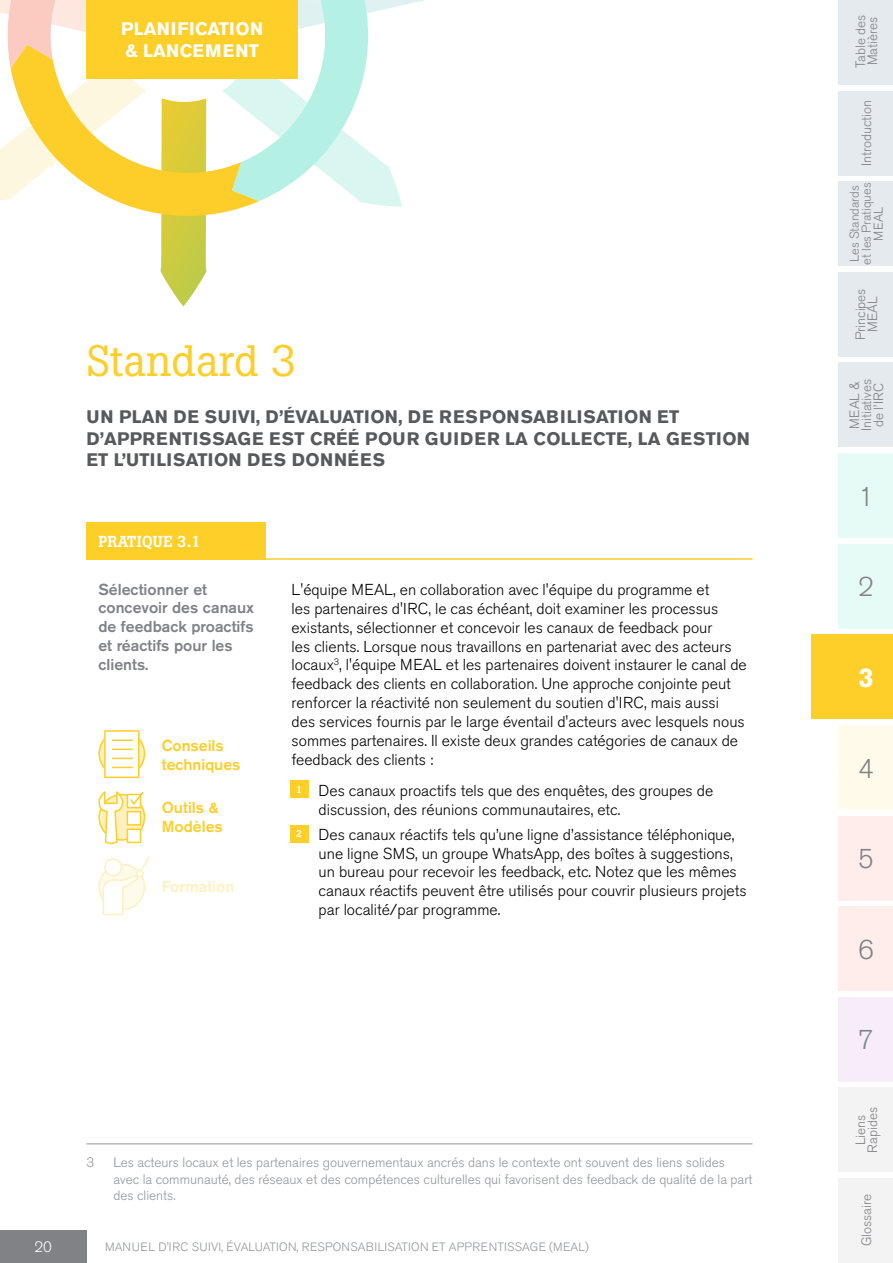
<style>
.page{position:relative;width:893px;height:1263px;background:#fff}
.page>*{position:absolute;margin:0;border:0;box-sizing:border-box;transform-origin:0 0}
.t1{font:43.5px "Boton";color:#fece29}
.t2{font:300 27px "Akzidenz Grotesk Std";color:#818286}
.t3{font:700 27px "Akzidenz Grotesk Std";color:#fff}
.t4{font:700 18px/21.6px "Akzidenz Grotesk Std";letter-spacing:.015em;color:#58595b}
.t5{font:700 18px/21.6px "Akzidenz Grotesk Std";letter-spacing:.015em;color:#fff}
.t6{font:300 15.75px/18.9px "Akzidenz Grotesk Std";color:#000}
.t7{font:500 15.75px/18.9px "Akzidenz Grotesk Std";color:#818286}
.t8{font:500 15.75px/18.9px "Akzidenz Grotesk Std";color:#fece29}
.t9{font:500 15.75px "Boton";letter-spacing:.02em;color:#fff}
.t10{font:500 15.75px "Akzidenz Grotesk Std";color:#fff0bf}
.t11{font:300 15px "Akzidenz Grotesk Std";color:#fff}
.t12{font:300 13.5px/16.2px "Akzidenz Grotesk Std";color:#939598}
.t13{font:300 13.5px/12px "Akzidenz Grotesk Std";color:#818286}
.t14{font:300 12.75px/12px "Akzidenz Grotesk Std";color:#818286;text-align:center}
.t15{font:300 12px "Akzidenz Grotesk Std";letter-spacing:.01em;color:#939598}
.t16{font:500 9.75px "Boton";color:#fff}
</style>
<div class="page">
<div style="left:839px;top:0;width:54px;height:85px;background:#e4eaed"></div>
<div style="left:839px;top:91px;width:54px;height:84px;background:#e4eaed"></div>
<div style="left:839px;top:181px;width:54px;height:85px;background:#e4eaed"></div>
<div style="left:839px;top:272px;width:54px;height:85px;background:#e4eaed"></div>
<div style="left:839px;top:362px;width:54px;height:85px;background:#e4eaed"></div>
<div style="left:839px;top:453px;width:54px;height:85px;background:#e6faf6"></div>
<div style="left:839px;top:544px;width:54px;height:84px;background:#e6faf6"></div>
<div style="left:839px;top:725px;width:54px;height:85px;background:#fffaea"></div>
<div style="left:839px;top:816px;width:54px;height:84px;background:#feedea"></div>
<div style="left:839px;top:906px;width:54px;height:85px;background:#feedea"></div>
<div style="left:839px;top:997px;width:54px;height:85px;background:#f6edf8"></div>
<div style="left:839px;top:1087px;width:54px;height:85px;background:#f3f3f3"></div>
<div style="left:839px;top:1178px;width:54px;height:85px;background:#f3f3f3"></div>
<div style="left:812px;top:634px;width:81px;height:85px;background:#fece29"></div>
<div style="left:0;top:1231px;width:86px;height:32px;background:#818286"></div>
<svg style="left:259px;top:0;width:165px;height:207px"></svg>
<svg style="left:215px;top:79px;width:44px;height:135px"></svg>
<svg style="left:0;top:0;width:215px;height:306px"></svg>
<hr style="left:86px;top:558px;width:667px;height:2px;background:#fece29">
<div style="left:290px;top:780px;width:19px;height:18px;background:#fece29"></div>
<div style="left:290px;top:825px;width:19px;height:17px;background:#fece29"></div>
<div style="left:98px;top:864px;width:47px;height:46px;border:2px solid #fff0bf;border-radius:50%"></div>
<svg style="left:102px;top:856px;width:48px;height:60px"></svg>
<svg style="left:99px;top:731px;width:45px;height:45px"></svg>
<div style="left:98px;top:730px;width:47px;height:47px;border:2px solid #fece29;border-radius:50%"></div>
<div style="left:104px;top:730px;width:35px;height:48px;background:#fff;border:2px solid #fece29"></div>
<svg style="left:113px;top:739px;width:19px;height:2px"></svg>
<svg style="left:113px;top:748px;width:19px;height:2px"></svg>
<svg style="left:113px;top:758px;width:19px;height:1px"></svg>
<svg style="left:113px;top:767px;width:19px;height:1px"></svg>
<svg style="left:98px;top:791px;width:47px;height:54px"></svg>
<div style="left:86px;top:0;width:212px;height:79px;background:#fece29"></div>
<div style="left:86px;top:522px;width:180px;height:38px;background:#fece29"></div>
<hr style="left:86px;top:1143px;width:667px;height:1px;background:#939598">
<p class="t5" style="left:121px;top:18px;width:144px">PLANIFICATION &amp; LANCEMENT</p>
<h1 class="t1" style="left:86px;top:335px;width:212px">Standard 3</h1>
<p class="t4" style="left:86px;top:406px;width:665px">UN PLAN DE SUIVI, D’ÉVALUATION, DE RESPONSABILISATION ET<br>D’APPRENTISSAGE EST CRÉÉ POUR GUIDER LA COLLECTE, LA GESTION<br>ET L’UTILISATION DES DONNÉES</p>
<p class="t9" style="left:98px;top:532px;width:104px">PRATIQUE 3.1</p>
<p class="t7" style="left:98px;top:579px;width:157px">Sélectionner et concevoir des canaux de feedback proactifs et réactifs pour les clients.</p>
<p class="t6" style="left:292px;top:580px;width:457px">L'équipe MEAL, en collaboration avec l'équipe du programme et<br>les partenaires d'IRC, le cas échéant, doit examiner les processus existants, sélectionner et concevoir les canaux de feedback pour<br>les clients. Lorsque nous travaillons en partenariat avec des acteurs locaux<sup>3</sup>, l'équipe MEAL et les partenaires doivent instaurer le canal de feedback des clients en collaboration. Une approche conjointe peut renforcer la réactivité non seulement du soutien d'IRC, mais aussi<br>des services fournis par le large éventail d'acteurs avec lesquels nous sommes partenaires. Il existe deux grandes catégories de canaux de feedback des clients :</p>
<p class="t6" style="left:319px;top:781px;width:396px">Des canaux proactifs tels que des enquêtes, des groupes de discussion, des réunions communautaires, etc.</p>
<p class="t6" style="left:319px;top:825px;width:429px">Des canaux réactifs tels qu’une ligne d’assistance téléphonique, une ligne SMS, un groupe WhatsApp, des boîtes à suggestions, un bureau pour recevoir les feedback, etc. Notez que les mêmes canaux réactifs peuvent être utilisés pour couvrir plusieurs projets par localité/par programme.</p>
<p class="t8" style="left:162px;top:735px;width:80px">Conseils techniques</p>
<p class="t8" style="left:162px;top:798px;width:62px">Outils &amp;<br>Modèles</p>
<p class="t16" style="left:296px;top:784px;width:7px">1</p>
<p class="t16" style="left:296px;top:828px;width:7px">2</p>
<p class="t10" style="left:162px;top:876px;width:74px">Formation</p>
<p class="t11" style="left:34px;top:1238px;width:20px">20</p>
<p class="t12" style="left:86px;top:1155px;width:9px">3</p>
<p class="t12" style="left:113px;top:1155px;width:641px">Les acteurs locaux et les partenaires gouvernementaux ancrés dans le contexte ont souvent des liens solides avec la communauté, des réseaux et des compétences culturelles qui favorisent des feedback de qualité de la part des clients.</p>
<p class="t15" style="left:105px;top:1240px;width:485px">MANUEL D'IRC SUIVI, ÉVALUATION, RESPONSABILISATION ET APPRENTISSAGE (MEAL)</p>
<p class="t13" style="left:855px;top:68px;width:55px;rotate:-90deg">Table des<br>Matières</p>
<p class="t13" style="left:861px;top:166px;width:68px;rotate:-90deg">Introduction</p>
<p class="t14" style="left:849px;top:265px;width:84px;rotate:-90deg">Les Standards et les Pratiques<br>MEAL</p>
<p class="t13" style="left:855px;top:340px;width:53px;text-align:center;rotate:-90deg">Principes<br>MEAL</p>
<p class="t13" style="left:849px;top:431px;width:54px;rotate:-90deg">MEAL &amp;<br>Initiatives de l’IRC</p>
<h2 class="t2" style="left:858px;top:481px;width:17px">1</h2>
<h2 class="t2" style="left:858px;top:572px;width:17px">2</h2>
<h2 class="t3" style="left:858px;top:662px;width:17px">3</h2>
<h2 class="t2" style="left:858px;top:753px;width:17px">4</h2>
<h2 class="t2" style="left:858px;top:844px;width:17px">5</h2>
<h2 class="t2" style="left:858px;top:934px;width:17px">6</h2>
<h2 class="t2" style="left:858px;top:1025px;width:17px">7</h2>
<p class="t13" style="left:855px;top:1153px;width:47px;text-align:center;rotate:-90deg">Liens<br>Rapides</p>
<p class="t13" style="left:861px;top:1246px;width:54px;rotate:-90deg">Glossaire</p>
</div>
